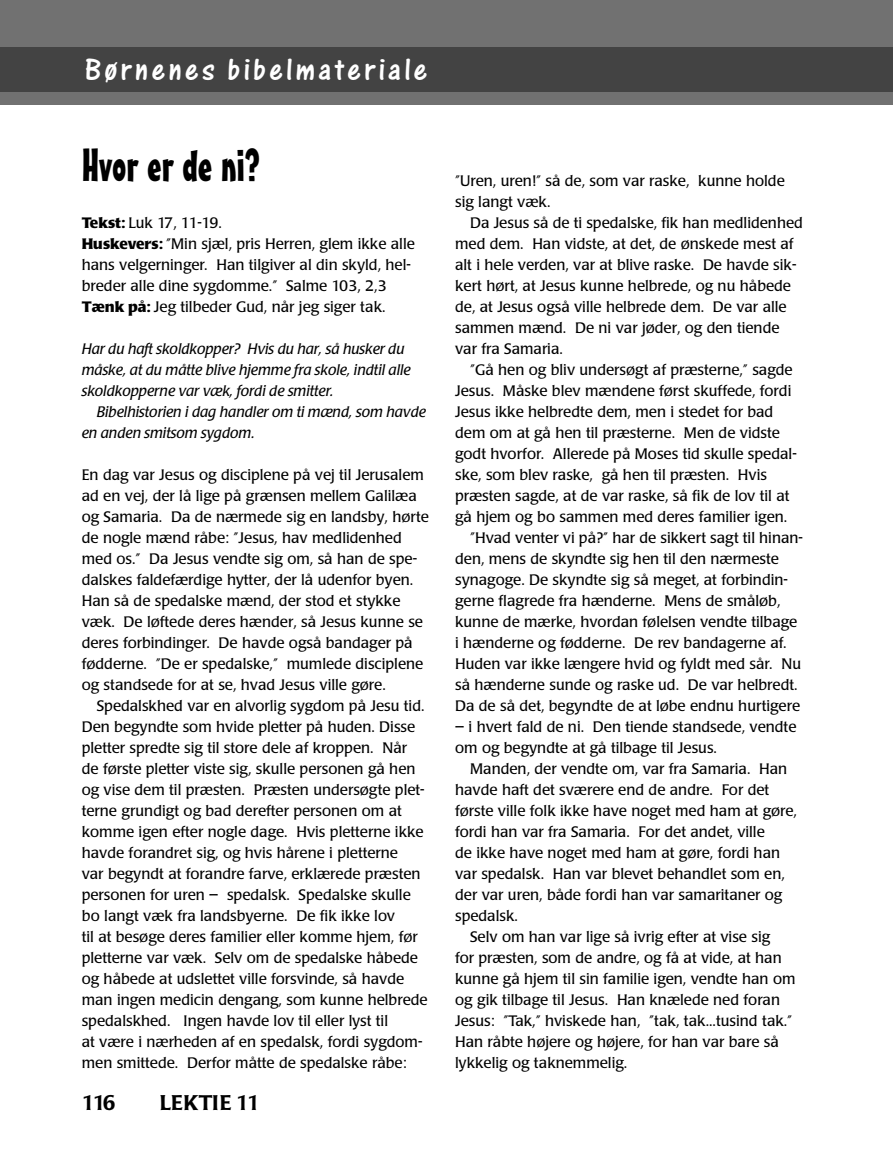
<style>
.page{position:relative;width:893px;height:1149px;background:#fff}
.page>*{position:absolute;margin:0;border:0;box-sizing:border-box;transform-origin:0 0}
.t1{font:45px "Mister Earl BT";color:#000}
.t2{font:33px "One Stroke Script Plain";letter-spacing:.1em;color:#fff}
.t3{font:500 21px "Poppl Laudatio";color:#000}
.t4{font:15px/21px "Poppl Laudatio";color:#000}
.t5{font:italic 15px/21px "Poppl Laudatio";color:#000}
.s1{font-weight:700}
</style>
<div class="page">
<div style="left:0;top:0;width:893px;height:104px;background:#717171"></div>
<div style="left:0;top:47px;width:893px;height:44px;background:#434343"></div>
<h2 class="t2" style="left:85px;top:59px;width:344px">Børnenes bibelmateriale</h2>
<h1 class="t1" style="left:82px;top:147px;width:180px">Hvor er de ni?</h1>
<p class="t4" style="left:82px;top:213px;width:335px"><span class="s1">Tekst:</span> Luk 17, 11-19.<br><span class="s1">Huskevers:</span> ”Min sjæl, pris Herren, glem ikke alle hans velgerninger. Han tilgiver al din skyld, hel&shy;breder alle dine sygdomme.” Salme 103, 2,3<br><span class="s1">Tænk på:</span> Jeg tilbeder Gud, når jeg siger tak.</p>
<p class="t5" style="left:82px;top:339px;width:331px">Har du haft skoldkopper? Hvis du har, så husker du måske, at du måtte blive hjemme fra skole, indtil alle skoldkopperne var væk, fordi de smitter.</p>
<p class="t5" style="left:82px;top:402px;width:346px;text-indent:15px">Bibelhistorien i dag handler om ti mænd, som havde en anden smitsom sygdom.</p>
<p class="t4" style="left:82px;top:465px;width:349px">En dag var Jesus og disciplene på vej til Jerusalem ad en vej, der lå lige på grænsen mellem Galilæa og Samaria. Da de nærmede sig en landsby, hørte de nogle mænd råbe: ”Jesus, hav medlidenhed med os.” Da Jesus vendte sig om, så han de spe&shy;dalskes faldefærdige hytter, der lå udenfor byen.<br>Han så de spedalske mænd, der stod et stykke væk. De løftede deres hænder, så Jesus kunne se deres forbindinger. De havde også bandager på fødderne. ”De er spedalske,” mumlede disciplene og standsede for at se, hvad Jesus ville gøre.</p>
<p class="t4" style="left:82px;top:696px;width:347px;text-indent:15px">Spedalskhed var en alvorlig sygdom på Jesu tid.<br>Den begyndte som hvide pletter på huden. Disse pletter spredte sig til store dele af kroppen. Når de første pletter viste sig, skulle personen gå hen og vise dem til præsten. Præsten undersøgte plet&shy;terne grundigt og bad derefter personen om at komme igen efter nogle dage. Hvis pletterne ikke havde forandret sig, og hvis hårene i pletterne<br>var begyndt at forandre farve, erklærede præsten personen for uren – spedalsk. Spedalske skulle bo langt væk fra landsbyerne. De fik ikke lov<br>til at besøge deres familier eller komme hjem, før pletterne var væk. Selv om de spedalske håbede og håbede at udslettet ville forsvinde, så havde man ingen medicin dengang, som kunne helbrede spedalskhed. Ingen havde lov til eller lyst til<br>at være i nærheden af en spedalsk, fordi sygdom&shy;men smittede. Derfor måtte de spedalske råbe:</p>
<h3 class="t3" style="left:82px;top:1093px;width:35px">116</h3>
<h3 class="t3" style="left:160px;top:1093px;width:102px">LEKTIE 11</h3>
<p class="t4" style="left:455px;top:171px;width:331px">”Uren, uren!” så de, som var raske, kunne holde sig langt væk.</p>
<p class="t4" style="left:455px;top:213px;width:349px;text-indent:15px">Da Jesus så de ti spedalske, fik han medlidenhed med dem. Han vidste, at det, de ønskede mest af alt i hele verden, var at blive raske. De havde sik&shy;kert hørt, at Jesus kunne helbrede, og nu håbede de, at Jesus også ville helbrede dem. De var alle sammen mænd. De ni var jøder, og den tiende var fra Samaria.</p>
<p class="t4" style="left:470px;top:360px;width:324px">”Gå hen og bliv undersøgt af præsterne,” sagde</p>
<p class="t4" style="left:455px;top:381px;width:338px">Jesus. Måske blev mændene først skuffede, fordi</p>
<p class="t4" style="left:455px;top:402px;width:320px">Jesus ikke helbredte dem, men i stedet for bad</p>
<p class="t4" style="left:455px;top:423px;width:326px">dem om at gå hen til præsterne. Men de vidste</p>
<p class="t4" style="left:455px;top:444px;width:343px">godt hvorfor. Allerede på Moses tid skulle spedal-</p>
<p class="t4" style="left:455px;top:465px;width:313px">ske, som blev raske, gå hen til præsten. Hvis</p>
<p class="t4" style="left:455px;top:486px;width:336px">præsten sagde, at de var raske, så fik de lov til at</p>
<p class="t4" style="left:455px;top:507px;width:334px">gå hjem og bo sammen med deres familier igen.</p>
<p class="t4" style="left:470px;top:528px;width:334px">”Hvad venter vi på?” har de sikkert sagt til hinan-</p>
<p class="t4" style="left:455px;top:549px;width:325px">den, mens de skyndte sig hen til den nærmeste</p>
<p class="t4" style="left:455px;top:570px;width:334px">synagoge. De skyndte sig så meget, at forbindin-</p>
<p class="t4" style="left:455px;top:591px;width:327px">gerne flagrede fra hænderne. Mens de småløb,</p>
<p class="t4" style="left:455px;top:612px;width:344px">kunne de mærke, hvordan følelsen vendte tilbage</p>
<p class="t4" style="left:455px;top:633px;width:333px">i hænderne og fødderne. De rev bandagerne af.</p>
<p class="t4" style="left:455px;top:654px;width:347px">Huden var ikke længere hvid og fyldt med sår. Nu</p>
<p class="t4" style="left:455px;top:675px;width:344px">så hænderne sunde og raske ud. De var helbredt.</p>
<p class="t4" style="left:455px;top:696px;width:347px">Da de så det, begyndte de at løbe endnu hurtigere</p>
<p class="t4" style="left:455px;top:717px;width:343px">– i hvert fald de ni. Den tiende standsede, vendte om og begyndte at gå tilbage til Jesus.</p>
<p class="t4" style="left:470px;top:759px;width:319px">Manden, der vendte om, var fra Samaria. Han</p>
<p class="t4" style="left:455px;top:780px;width:316px">havde haft det sværere end de andre. For det</p>
<p class="t4" style="left:455px;top:801px;width:343px">første ville folk ikke have noget med ham at gøre,</p>
<p class="t4" style="left:455px;top:822px;width:311px">fordi han var fra Samaria. For det andet, ville</p>
<p class="t4" style="left:455px;top:843px;width:327px">de ikke have noget med ham at gøre, fordi han</p>
<p class="t4" style="left:455px;top:864px;width:331px">var spedalsk. Han var blevet behandlet som en,</p>
<p class="t4" style="left:455px;top:885px;width:329px">der var uren, både fordi han var samaritaner og</p>
<p class="t4" style="left:455px;top:906px;width:64px">spedalsk.</p>
<p class="t4" style="left:470px;top:927px;width:302px">Selv om han var lige så ivrig efter at vise sig</p>
<p class="t4" style="left:455px;top:948px;width:328px">for præsten, som de andre, og få at vide, at han</p>
<p class="t4" style="left:455px;top:969px;width:342px">kunne gå hjem til sin familie igen, vendte han om</p>
<p class="t4" style="left:455px;top:990px;width:326px">og gik tilbage til Jesus. Han knælede ned foran</p>
<p class="t4" style="left:455px;top:1011px;width:339px">Jesus: ”Tak,” hviskede han, ”tak, tak...tusind tak.”</p>
<p class="t4" style="left:455px;top:1032px;width:325px">Han råbte højere og højere, for han var bare så</p>
<p class="t4" style="left:455px;top:1053px;width:174px">lykkelig og taknemmelig.</p>
</div>
